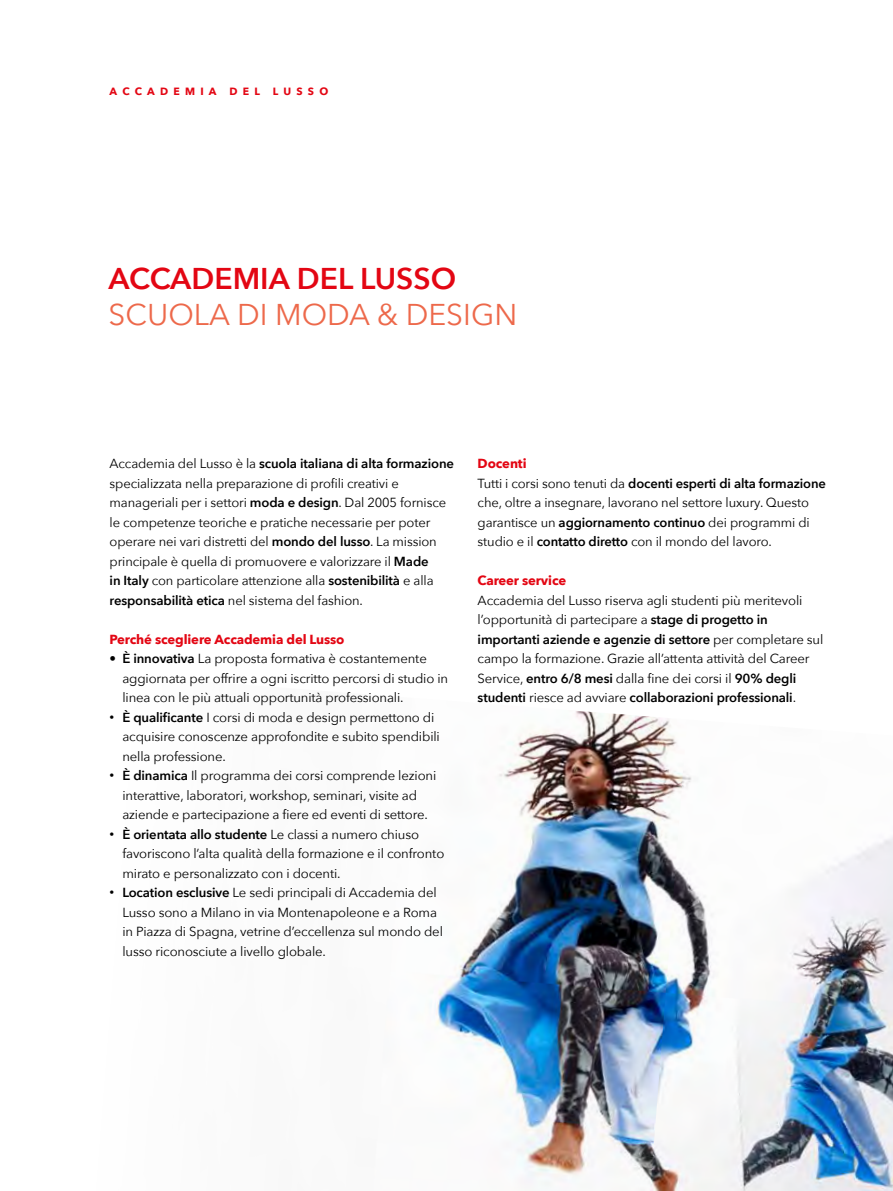
<style>
.page{position:relative;width:893px;height:1191px;background:#fff}
.page>*{position:absolute;margin:0;border:0;box-sizing:border-box;transform-origin:0 0}
.t1{font:30px "Avenir Next";color:#ed694b}
.t2{font:600 30px "Avenir Next";color:#e30613}
.t3{font:13.2px/19.5px "Avenir Next";letter-spacing:-.01em;color:#000}
.t4{font:700 13.2px "Avenir Next";letter-spacing:-.01em;color:#e30613}
.t5{font:700 10.5px "Avenir Next";letter-spacing:.5em;color:#e30613}
.s1{font-weight:600}
.s2{font-family:"Arial";font-size:13.5px}
.s3{font-weight:700;color:#e30613}
</style>
<div class="page">
<img style="left:430px;top:711px;width:463px;height:480px">
<p class="t5" style="left:110px;top:83px;width:220px">ACCADEMIA DEL LUSSO</p>
<h1 class="t2" style="left:109px;top:253px;width:349px">ACCADEMIA DEL LUSSO</h1>
<h1 class="t1" style="left:109px;top:290px;width:410px">SCUOLA DI MODA &amp; DESIGN</h1>
<p class="t3" style="left:110px;top:453px;width:346px">Accademia del Lusso è la <span class="s1">scuola italiana di alta formazione </span>specializzata nella preparazione di profili creativi e manageriali per i settori <span class="s1">moda e design</span>. Dal 2005 fornisce le competenze teoriche e pratiche necessarie per poter operare nei vari distretti del <span class="s1">mondo del lusso</span>. La mission principale è quella di promuovere e valorizzare il <span class="s1">Made<br>in Italy</span> con particolare attenzione alla <span class="s1">sostenibilità</span> e alla <span class="s1">responsabilità etica</span> nel sistema del fashion.</p>
<p class="t4" style="left:110px;top:628px;width:236px">Perché scegliere Accademia del Lusso</p>
<p class="t3" style="left:122px;top:648px;width:327px;text-indent:-13px"><span class="s1">• È innovativa</span> La proposta formativa è costantemente aggiornata per offrire a ogni iscritto percorsi di studio in linea con le più attuali opportunità professionali.</p>
<p class="t3" style="left:122px;top:707px;width:319px;text-indent:-13px"><span class="s2">•</span> <span class="s1">È qualificante</span> I corsi di moda e design permettono di acquisire conoscenze approfondite e subito spendibili nella professione.</p>
<p class="t3" style="left:110px;top:765px;width:328px;text-align:center"><span class="s2">•</span> <span class="s1">È dinamica</span> Il programma dei corsi comprende lezioni interattive, laboratori, workshop, seminari, visite ad aziende e partecipazione a fiere ed eventi di settore.</p>
<p class="t3" style="left:122px;top:824px;width:323px;text-indent:-13px"><span class="s2">•</span> <span class="s1">È orientata allo studente</span> Le classi a numero chiuso favoriscono l’alta qualità della formazione e il confronto mirato e personalizzato con i docenti.</p>
<p class="t3" style="left:122px;top:882px;width:322px;text-indent:-13px"><span class="s2">•</span> <span class="s1">Location esclusive</span> Le sedi principali di Accademia del Lusso sono a Milano in via Montenapoleone e a Roma in Piazza di Spagna, vetrine d’eccellenza sul mondo del lusso riconosciute a livello globale.</p>
<p class="t3" style="left:478px;top:453px;width:350px"><span class="s3">Docenti<br></span>Tutti i corsi sono tenuti da <span class="s1">docenti esperti di alta formazione </span>che, oltre a insegnare, lavorano nel settore luxury. Questo garantisce un <span class="s1">aggiornamento continuo</span> dei programmi di studio e il <span class="s1">contatto diretto</span> con il mondo del lavoro.</p>
<p class="t4" style="left:478px;top:569px;width:90px">Career service</p>
<p class="t3" style="left:478px;top:590px;width:347px">Accademia del Lusso riserva agli studenti più meritevoli l’opportunità di partecipare a <span class="s1">stage di progetto in importanti aziende e agenzie di settore</span> per completare sul campo la formazione. Grazie all’attenta attività del Career Service, <span class="s1">entro 6/8 mesi</span> dalla fine dei corsi il <span class="s1">90% degli studenti</span> riesce ad avviare <span class="s1">collaborazioni professionali</span>.</p>
</div>
